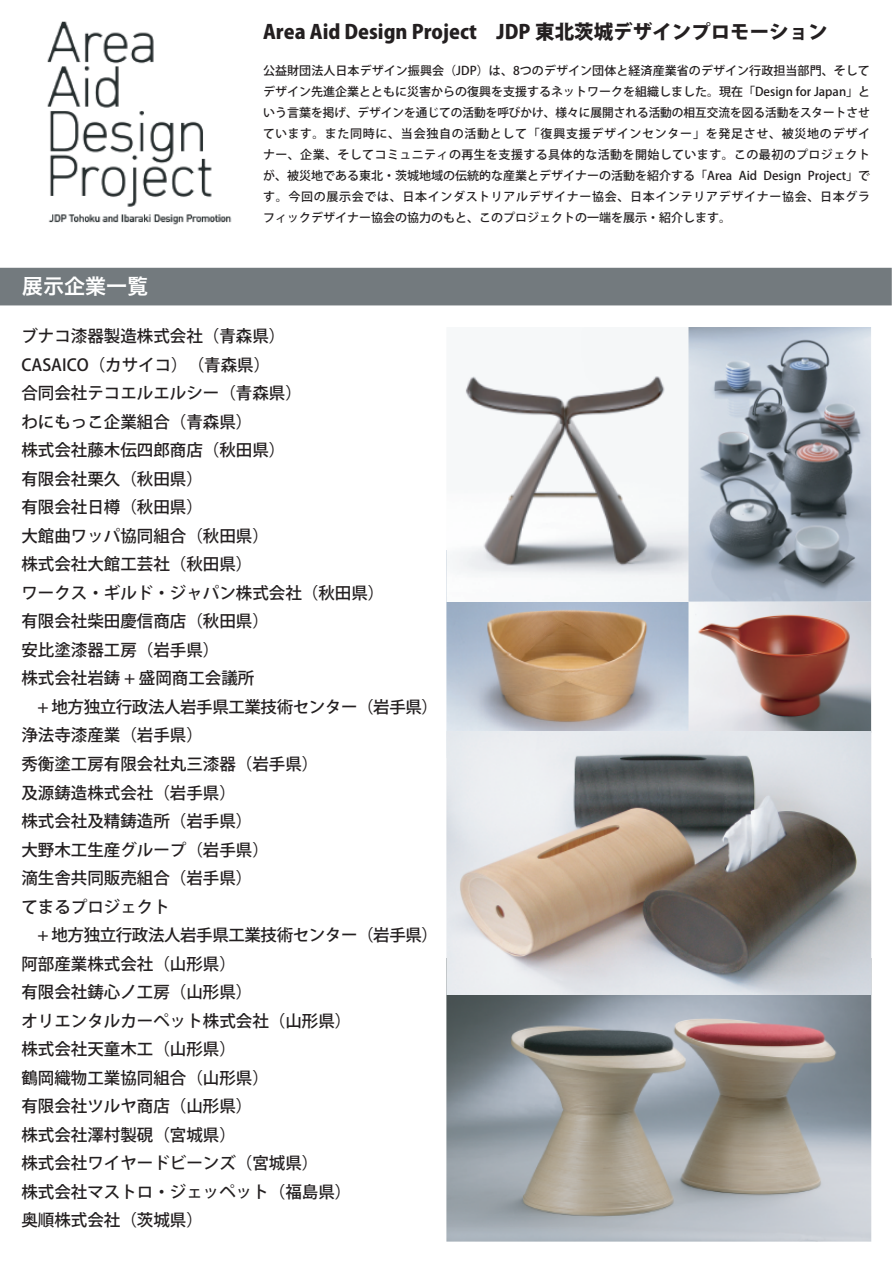
<style>
.page{position:relative;width:893px;height:1263px;background:#fff}
.page>*{position:absolute;margin:0;border:0;box-sizing:border-box;transform-origin:0 0}
.t1{font:21px "Hira Kaku Pro W6";color:#fff}
.t2{font:800 19.5px "Koz Go Pro";color:#231f20}
.t3{font:500 16.5px/28.5px "Koz Go Pro";color:#231f20}
.t4{font:500 12px/21px "Koz Go Pro";color:#231f20;text-align:justify}
</style>
<div class="page">
<img style="left:47px;top:21px;width:185px;height:204px">
<div style="left:0;top:268px;width:892px;height:37px;background:#737a7e"></div>
<img style="left:446px;top:602px;width:242px;height:129px">
<img style="left:688px;top:327px;width:183px;height:404px">
<img style="left:447px;top:995px;width:424px;height:246px">
<img style="left:446px;top:731px;width:425px;height:264px">
<img style="left:446px;top:327px;width:257px;height:275px">
<p class="t2" style="left:263px;top:19px;width:566px">Area Aid Design Project　JDP 東北茨城デザインプロモーション</p>
<p class="t4" style="left:263px;top:61px;width:609px">公益財団法人日本デザイン振興会（JDP）は、8つのデザイン団体と経済産業省のデザイン行政担当部門、そしてデザイン先進企業とともに災害からの復興を支援するネットワークを組織しました。現在「Design for Japan」という言葉を掲げ、デザインを通じての活動を呼びかけ、様々に展開される活動の相互交流を図る活動をスタートさせています。また同時に、当会独自の活動として「復興支援デザインセンター」を発足させ、被災地のデザイナー、企業、そしてコミュニティの再生を支援する具体的な活動を開始しています。この最初のプロジェクトが、被災地である東北・茨城地域の伝統的な産業とデザイナーの活動を紹介する「Area Aid Design Project」です。今回の展示会では、日本インダストリアルデザイナー協会、日本インテリアデザイナー協会、日本グラフィックデザイナー協会の協力のもと、このプロジェクトの一端を展示・紹介します。</p>
<p class="t1" style="left:22px;top:267px;width:128px">展示企業一覧</p>
<p class="t3" style="left:21px;top:323px;width:418px">ブナコ漆器製造株式会社（青森県）<br>CASAICO（カサイコ）（青森県）<br>合同会社テコエルエルシー（青森県）<br>わにもっこ企業組合（青森県）<br>株式会社藤木伝四郎商店（秋田県）<br>有限会社栗久（秋田県）<br>有限会社日樽（秋田県）<br>大館曲ワッパ協同組合（秋田県）<br>株式会社大館工芸社（秋田県）<br>ワークス・ギルド・ジャパン株式会社（秋田県）<br>有限会社柴田慶信商店（秋田県）<br>安比塗漆器工房（岩手県）<br>株式会社岩鋳 + 盛岡商工会議所<br>　+ 地方独立行政法人岩手県工業技術センター（岩手県）浄法寺漆産業（岩手県）<br>秀衡塗工房有限会社丸三漆器（岩手県）<br>及源鋳造株式会社（岩手県）<br>株式会社及精鋳造所（岩手県）<br>大野木工生産グループ（岩手県）<br>滴生舎共同販売組合（岩手県）<br>てまるプロジェクト<br>　+ 地方独立行政法人岩手県工業技術センター（岩手県）阿部産業株式会社（山形県）<br>有限会社鋳心ノ工房（山形県）<br>オリエンタルカーペット株式会社（山形県）<br>株式会社天童木工（山形県）<br>鶴岡織物工業協同組合（山形県）<br>有限会社ツルヤ商店（山形県）<br>株式会社澤村製硯（宮城県）<br>株式会社ワイヤードビーンズ（宮城県）<br>株式会社マストロ・ジェッペット（福島県）<br>奥順株式会社（茨城県）</p>
</div>
